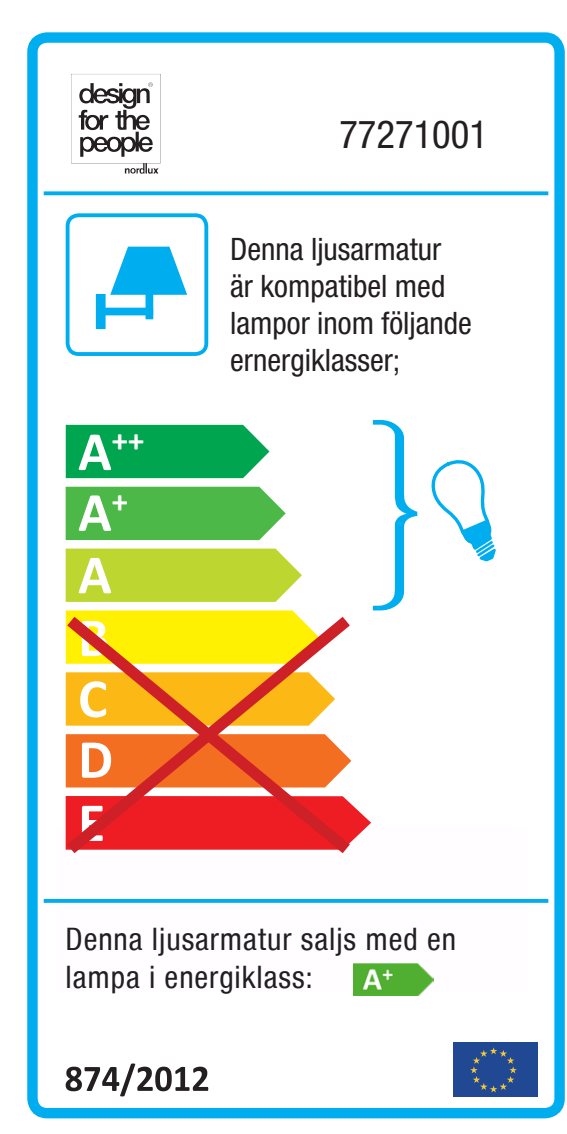
<style>
.page{position:relative;width:567px;height:1134px;background:#fff}
.page>*{position:absolute;margin:0;border:0;box-sizing:border-box;transform-origin:0 0}
.t1{font:700 55.6px/61.6px "Calibri";color:#fff}
.t2{font:condensed 38.8px "Helvetica Neue";color:#231f20}
.t3{font:700 32.4px "Calibri";color:#fff}
.t4{font:condensed 30.8px/37.2px "Helvetica Neue";color:#231f20}
.t5{font:condensed 30.8px/38.8px "Helvetica Neue LT";letter-spacing:.03em;color:#231f20}
.s1{font-size:55.6px}
</style>
<div class="page">
<div style="left:27px;top:32px;width:538px;height:1086px;border:10px solid #00aeef;border-radius:15px"></div>
<svg style="left:66px;top:1063px;width:142px;height:33px"></svg>
<div style="left:453px;top:1041px;width:84px;height:55px;background:#214993"></div>
<svg style="left:470px;top:1047px;width:47px;height:45px"></svg>
<svg style="left:44px;top:191px;width:504px;height:4px;background:#19b6f0"></svg>
<div style="left:66px;top:213px;width:142px;height:143px;border:4px solid #00aeef;border-radius:11px"></div>
<svg style="left:66px;top:549px;width:236px;height:53px;background:#c1d83b"></svg>
<div style="left:66px;top:487px;width:220px;height:53px;background:#4cb848"></div>
<div style="left:66px;top:425px;width:203px;height:53px;background:#00a54f"></div>
<svg style="left:373px;top:420px;width:44px;height:190px"></svg>
<svg style="left:431px;top:460px;width:65px;height:102px"></svg>
<svg style="left:351px;top:804px;width:20px;height:38px"></svg>
<svg style="left:66px;top:610px;width:285px;height:244px"></svg>
<svg style="left:71px;top:74px;width:90px;height:100px"></svg>
<svg style="left:44px;top:899px;width:504px;height:4px;background:#09b0ef"></svg>
<img style="left:353px;top:963px;width:80px;height:33px">
<svg style="left:96px;top:247px;width:91px;height:82px"></svg>
<p class="t2" style="left:339px;top:111px;width:150px">77271001</p>
<p class="t3" style="left:78px;top:421px;width:68px"><span class="s1">A</span>++</p>
<p class="t1" style="left:78px;top:479px;width:51px">A<sup>+<br></sup>A<br>B<br>C<br>D</p>
<p class="t1" style="left:78px;top:789px;width:29px">E</p>
<p class="t4" style="left:230px;top:230px;width:243px">Denna ljusarmatur<br>är kompatibel med lampor inom följande ernergiklasser;</p>
<p class="t5" style="left:66px;top:919px;width:392px">Denna ljusarmatur saljs med en lampa i energiklass:</p>
</div>
